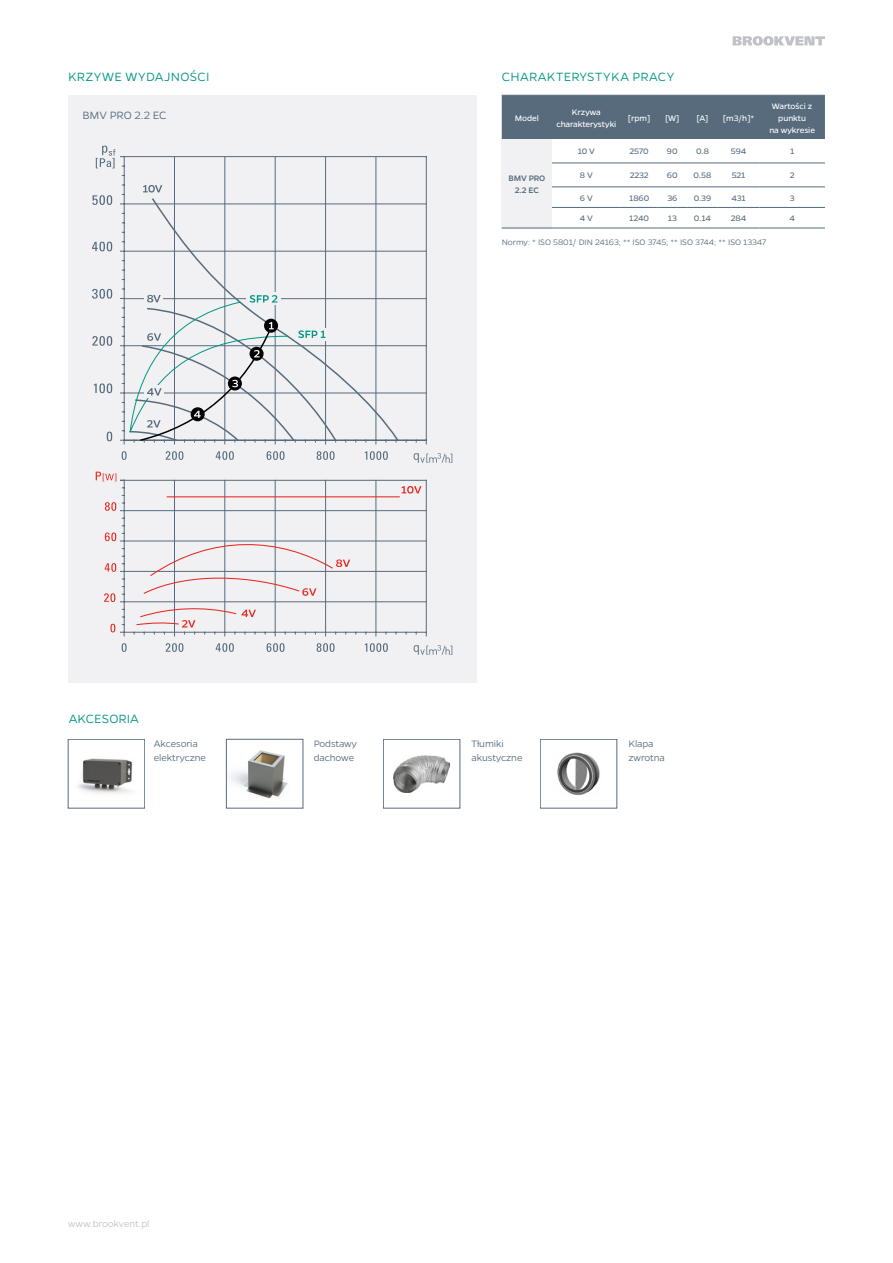
<style>
.page{position:relative;width:893px;height:1263px;background:#fff}
.page>*{position:absolute;margin:0;border:0;box-sizing:border-box;transform-origin:0 0}
.Tytuł{font:300 13.5px "Gentona";letter-spacing:.02em;color:#009683}
.t1{font:300 12px "Gentona";color:#576b7c}
.Table_copy{font:300 10.5px/13.5px "Gentona";letter-spacing:-.01em;color:#576b7c}
.t2{font:300 10.5px "Gentona";letter-spacing:-.005em;color:#c0c2c7}
.Table_copy-2{font:9px/12px "Gentona";letter-spacing:-.01em;color:#fff;text-align:center}
.Table_copy-3{font:9px "Gentona";color:#576b7c}
.Bullets{font:300 9px "Gentona";letter-spacing:-.005em;color:#576b7c}
.Table_copy-4{font:500 9px/12px "Gentona";letter-spacing:-.01em;color:#576b7c;text-align:center}
</style>
<div class="page">
<svg style="left:733px;top:36px;width:92px;height:10px"></svg>
<div style="left:68px;top:95px;width:408px;height:588px;background:#f1f1f4"></div>
<div style="left:502px;top:96px;width:323px;height:43px;background:#576b7c"></div>
<div style="left:502px;top:139px;width:50px;height:89px;background:#f1f1f4"></div>
<hr style="left:502px;top:95px;width:50px;height:1px;background:#576b7c">
<hr style="left:552px;top:95px;width:69px;height:1px;background:#576b7c">
<hr style="left:621px;top:95px;width:36px;height:1px;background:#576b7c">
<hr style="left:657px;top:95px;width:30px;height:1px;background:#576b7c">
<hr style="left:718px;top:95px;width:41px;height:1px;background:#576b7c">
<hr style="left:759px;top:95px;width:66px;height:1px;background:#576b7c">
<hr style="left:502px;top:228px;width:50px;height:1px;background:#576b7c">
<hr style="left:687px;top:95px;width:31px;height:1px;background:#576b7c">
<hr style="left:687px;top:96px;width:1px;height:43px;background:#576b7c">
<hr style="left:552px;top:163px;width:69px;height:1px;background:#576b7c">
<hr style="left:621px;top:163px;width:36px;height:1px;background:#576b7c">
<hr style="left:657px;top:163px;width:30px;height:1px;background:#576b7c">
<hr style="left:687px;top:163px;width:31px;height:1px;background:#576b7c">
<hr style="left:718px;top:163px;width:41px;height:1px;background:#576b7c">
<hr style="left:759px;top:163px;width:66px;height:1px;background:#576b7c">
<hr style="left:552px;top:186px;width:69px;height:1px;background:#576b7c">
<hr style="left:621px;top:186px;width:36px;height:1px;background:#576b7c">
<hr style="left:657px;top:186px;width:30px;height:1px;background:#576b7c">
<hr style="left:687px;top:186px;width:31px;height:1px;background:#576b7c">
<hr style="left:718px;top:186px;width:41px;height:1px;background:#576b7c">
<hr style="left:759px;top:186px;width:66px;height:1px;background:#576b7c">
<hr style="left:552px;top:207px;width:69px;height:1px;background:#576b7c">
<hr style="left:621px;top:207px;width:36px;height:1px;background:#576b7c">
<hr style="left:657px;top:207px;width:30px;height:1px;background:#576b7c">
<hr style="left:687px;top:207px;width:31px;height:1px;background:#576b7c">
<hr style="left:718px;top:207px;width:41px;height:1px;background:#576b7c">
<hr style="left:759px;top:207px;width:66px;height:1px;background:#576b7c">
<hr style="left:552px;top:228px;width:69px;height:1px;background:#576b7c">
<hr style="left:621px;top:228px;width:36px;height:1px;background:#576b7c">
<hr style="left:657px;top:228px;width:30px;height:1px;background:#576b7c">
<hr style="left:687px;top:228px;width:31px;height:1px;background:#576b7c">
<hr style="left:718px;top:228px;width:41px;height:1px;background:#576b7c">
<hr style="left:759px;top:228px;width:66px;height:1px;background:#576b7c">
<svg style="left:107px;top:432px;width:5px;height:9px"></svg>
<svg style="left:92px;top:336px;width:20px;height:10px"></svg>
<svg style="left:94px;top:383px;width:18px;height:10px"></svg>
<svg style="left:92px;top:242px;width:20px;height:9px"></svg>
<svg style="left:92px;top:195px;width:20px;height:10px"></svg>
<svg style="left:92px;top:289px;width:20px;height:10px"></svg>
<svg style="left:122px;top:451px;width:5px;height:9px"></svg>
<hr style="left:174px;top:157px;width:1px;height:283px;background:#576b7c">
<hr style="left:225px;top:157px;width:1px;height:283px;background:#576b7c">
<hr style="left:275px;top:157px;width:1px;height:283px;background:#576b7c">
<hr style="left:325px;top:157px;width:1px;height:283px;background:#576b7c">
<hr style="left:376px;top:157px;width:1px;height:283px;background:#576b7c">
<hr style="left:174px;top:480px;width:1px;height:152px;background:#576b7c">
<hr style="left:225px;top:480px;width:1px;height:152px;background:#576b7c">
<hr style="left:275px;top:480px;width:1px;height:152px;background:#576b7c">
<hr style="left:325px;top:480px;width:1px;height:152px;background:#576b7c">
<hr style="left:376px;top:480px;width:1px;height:152px;background:#576b7c">
<hr style="left:124px;top:157px;width:1px;height:283px;background:#576b7c">
<svg style="left:96px;top:146px;width:28px;height:22px"></svg>
<hr style="left:124px;top:393px;width:302px;height:1px;background:#576b7c">
<hr style="left:124px;top:345px;width:302px;height:1px;background:#576b7c">
<hr style="left:124px;top:298px;width:302px;height:1px;background:#576b7c">
<hr style="left:124px;top:251px;width:302px;height:1px;background:#576b7c">
<hr style="left:124px;top:204px;width:302px;height:1px;background:#576b7c">
<hr style="left:124px;top:480px;width:1px;height:152px;background:#576b7c">
<svg style="left:104px;top:593px;width:20px;height:9px"></svg>
<svg style="left:105px;top:563px;width:19px;height:9px"></svg>
<svg style="left:105px;top:532px;width:19px;height:9px"></svg>
<svg style="left:105px;top:502px;width:19px;height:9px"></svg>
<svg style="left:96px;top:472px;width:28px;height:9px"></svg>
<hr style="left:124px;top:571px;width:302px;height:1px;background:#576b7c">
<hr style="left:124px;top:601px;width:302px;height:1px;background:#576b7c">
<hr style="left:124px;top:541px;width:302px;height:1px;background:#576b7c">
<hr style="left:124px;top:510px;width:302px;height:1px;background:#576b7c">
<hr style="left:426px;top:480px;width:1px;height:152px;background:#576b7c">
<svg style="left:166px;top:451px;width:17px;height:9px"></svg>
<svg style="left:216px;top:451px;width:18px;height:9px"></svg>
<svg style="left:267px;top:451px;width:18px;height:9px"></svg>
<svg style="left:317px;top:451px;width:18px;height:9px"></svg>
<svg style="left:365px;top:451px;width:23px;height:9px"></svg>
<svg style="left:414px;top:453px;width:38px;height:10px"></svg>
<hr style="left:426px;top:157px;width:1px;height:283px;background:#576b7c">
<hr style="left:124px;top:156px;width:302px;height:1px;background:#576b7c">
<hr style="left:124px;top:440px;width:302px;height:1px;background:#576b7c">
<svg style="left:122px;top:643px;width:5px;height:9px"></svg>
<svg style="left:166px;top:643px;width:17px;height:9px"></svg>
<svg style="left:216px;top:643px;width:18px;height:9px"></svg>
<svg style="left:267px;top:643px;width:18px;height:9px"></svg>
<svg style="left:317px;top:643px;width:18px;height:9px"></svg>
<svg style="left:365px;top:643px;width:23px;height:9px"></svg>
<svg style="left:414px;top:645px;width:38px;height:10px"></svg>
<hr style="left:124px;top:632px;width:302px;height:1px;background:#576b7c">
<svg style="left:110px;top:624px;width:15px;height:12px"></svg>
<hr style="left:124px;top:480px;width:302px;height:1px;background:#576b7c">
<svg style="left:129px;top:197px;width:271px;height:245px"></svg>
<div style="left:295px;top:328px;width:34px;height:13px;background:#f1f1f4"></div>
<svg style="left:298px;top:330px;width:27px;height:8px"></svg>
<svg style="left:401px;top:486px;width:20px;height:7px"></svg>
<svg style="left:134px;top:533px;width:222px;height:103px"></svg>
<svg style="left:143px;top:185px;width:19px;height:8px"></svg>
<svg style="left:120px;top:289px;width:168px;height:155px"></svg>
<hr style="left:167px;top:496px;width:232px;height:1px;background:#e52a21">
<div style="left:68px;top:739px;width:77px;height:69px;border:1px solid #576b7c"></div>
<div style="left:383px;top:739px;width:77px;height:69px;border:1px solid #576b7c"></div>
<div style="left:540px;top:739px;width:77px;height:69px;border:1px solid #576b7c"></div>
<img style="left:230px;top:750px;width:58px;height:49px">
<div style="left:226px;top:739px;width:77px;height:69px;border:1px solid #576b7c"></div>
<img style="left:393px;top:755px;width:57px;height:38px">
<img style="left:557px;top:752px;width:43px;height:44px">
<img style="left:77px;top:758px;width:56px;height:36px">
<p class="Tytuł" style="left:68px;top:69px;width:143px">KRZYWE WYDAJNOŚCI</p>
<p class="Tytuł" style="left:502px;top:69px;width:174px">CHARAKTERYSTYKA PRACY</p>
<p class="Table_copy-2" style="left:515px;top:112px;width:26px">Model</p>
<p class="Table_copy-2" style="left:556px;top:106px;width:61px">Krzywa charakterystyki</p>
<p class="Table_copy-2" style="left:628px;top:112px;width:24px">[rpm]</p>
<p class="Table_copy-2" style="left:665px;top:112px;width:16px">[W]</p>
<p class="Table_copy-2" style="left:696px;top:112px;width:14px">[A]</p>
<p class="Table_copy-2" style="left:723px;top:112px;width:33px">[m3/h]*</p>
<p class="t1" style="left:82px;top:109px;width:86px">BMV PRO 2.2 EC</p>
<p class="Table_copy-2" style="left:769px;top:100px;width:47px">Wartości z punktu<br>na wykresie</p>
<p class="Table_copy-4" style="left:508px;top:172px;width:38px">BMV PRO<br>2.2 EC</p>
<p class="Table_copy-3" style="left:578px;top:146px;width:19px">10 V</p>
<p class="Table_copy-3" style="left:630px;top:146px;width:21px">2570</p>
<p class="Table_copy-3" style="left:667px;top:146px;width:12px">90</p>
<p class="Table_copy-3" style="left:696px;top:146px;width:14px">0.8</p>
<p class="Table_copy-3" style="left:731px;top:146px;width:17px">594</p>
<p class="Table_copy-3" style="left:790px;top:146px;width:6px">1</p>
<p class="Table_copy-3" style="left:580px;top:170px;width:14px">8 V</p>
<p class="Table_copy-3" style="left:630px;top:170px;width:20px">2232</p>
<p class="Table_copy-3" style="left:667px;top:170px;width:12px">60</p>
<p class="Table_copy-3" style="left:694px;top:170px;width:19px">0.58</p>
<p class="Table_copy-3" style="left:732px;top:170px;width:15px">521</p>
<p class="Table_copy-3" style="left:790px;top:170px;width:6px">2</p>
<p class="Table_copy-3" style="left:580px;top:193px;width:14px">6 V</p>
<p class="Table_copy-3" style="left:629px;top:193px;width:22px">1860</p>
<p class="Table_copy-3" style="left:667px;top:193px;width:11px">36</p>
<p class="Table_copy-3" style="left:694px;top:193px;width:19px">0.39</p>
<p class="Table_copy-3" style="left:731px;top:193px;width:16px">431</p>
<p class="Table_copy-3" style="left:790px;top:193px;width:6px">3</p>
<p class="Table_copy-3" style="left:580px;top:213px;width:15px">4 V</p>
<p class="Table_copy-3" style="left:629px;top:213px;width:21px">1240</p>
<p class="Table_copy-3" style="left:668px;top:213px;width:11px">13</p>
<p class="Table_copy-3" style="left:694px;top:213px;width:19px">0.14</p>
<p class="Table_copy-3" style="left:731px;top:213px;width:17px">284</p>
<p class="Table_copy-3" style="left:789px;top:213px;width:7px">4</p>
<p class="Bullets" style="left:502px;top:237px;width:266px">Normy: * ISO 5801/ DIN 24163; ** ISO 3745; ** ISO 3744; ** ISO 13347</p>
<p class="Tytuł" style="left:69px;top:711px;width:72px">AKCESORIA</p>
<p class="Table_copy" style="left:154px;top:737px;width:54px">Akcesoria elektryczne</p>
<p class="Table_copy" style="left:314px;top:737px;width:45px">Podstawy</p>
<p class="Table_copy" style="left:314px;top:751px;width:42px">dachowe</p>
<p class="Table_copy" style="left:472px;top:737px;width:52px">Tłumiki akustyczne</p>
<p class="Table_copy" style="left:629px;top:737px;width:38px">Klapa zwrotna</p>
<p class="t2" style="left:68px;top:1218px;width:83px">www.brookvent.pl</p>
</div>
